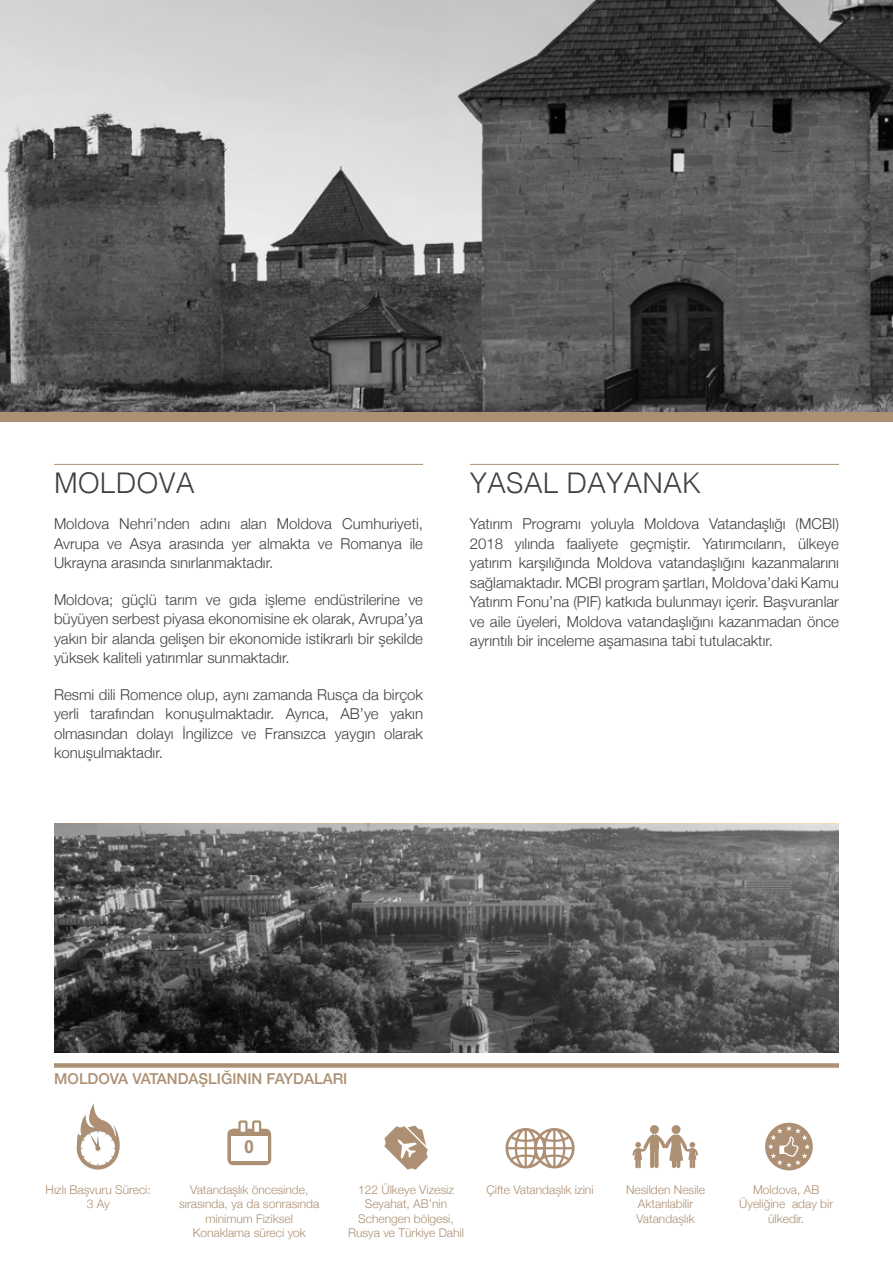
<style>
.page{position:relative;width:893px;height:1263px;background:#fff}
.page>*{position:absolute;margin:0;border:0;box-sizing:border-box;transform-origin:0 0}
.t1{font:300 28.5px "Helvetica";color:#404040}
.t2{font:700 18px "Arial";color:#ad9073}
.t3{font:300 15px/19.5px "Helvetica Neue";color:#404040;text-align:justify}
.t4{font:500 15px "Helvetica Neue";color:#ad9073}
.t5{font:300 12px/14.4px "Helvetica Neue";color:#ad9073;text-align:center}
</style>
<div class="page">
<div style="left:0;top:407px;width:893px;height:15px;background:#ad9073"></div>
<hr style="left:54px;top:464px;width:369px;height:1px;background:#ad9073">
<hr style="left:470px;top:464px;width:369px;height:1px;background:#ad9073">
<div style="left:54px;top:1063px;width:785px;height:5px;background:#ad9073"></div>
<img style="left:0;top:0;width:893px;height:412px">
<img style="left:54px;top:824px;width:785px;height:228px">
<div style="left:227px;top:1129px;width:44px;height:36px;background:#ad9073;border-radius:6px"></div>
<div style="left:231px;top:1137px;width:37px;height:24px;background:#fff"></div>
<div style="left:239px;top:1121px;width:7px;height:12px;background:#fff"></div>
<div style="left:238px;top:1120px;width:10px;height:14px;border:2px solid #ad9073"></div>
<div style="left:253px;top:1121px;width:7px;height:12px;background:#fff"></div>
<div style="left:252px;top:1120px;width:9px;height:14px;border:2px solid #ad9073"></div>
<svg style="left:384px;top:1125px;width:44px;height:44px"></svg>
<svg style="left:77px;top:1103px;width:43px;height:67px"></svg>
<div style="left:650px;top:1125px;width:9px;height:9px;background:#ad9073;border-radius:50%"></div>
<div style="left:672px;top:1125px;width:8px;height:9px;background:#ad9073;border-radius:50%"></div>
<svg style="left:632px;top:1134px;width:66px;height:34px"></svg>
<div style="left:765px;top:1123px;width:48px;height:47px;background:#ad9073;border-radius:50%"></div>
<svg style="left:768px;top:1125px;width:42px;height:42px"></svg>
<svg style="left:505px;top:1128px;width:70px;height:40px"></svg>
<p class="t1" style="left:54px;top:458px;width:142px">MOLDOVA</p>
<p class="t3" style="left:54px;top:513px;width:371px">Moldova Nehri’nden adını alan Moldova Cumhuriyeti, Avrupa ve Asya arasında yer almakta ve Romanya ile Ukrayna arasında sınırlanmaktadır.</p>
<p class="t3" style="left:54px;top:588px;width:371px">Moldova; güçlü tarım ve gıda işleme endüstrilerine ve büyüyen serbest piyasa ekonomisine ek olarak, Avrupa’ya yakın bir alanda gelişen bir ekonomide istikrarlı bir şekilde yüksek kaliteli yatırımlar sunmaktadır.</p>
<p class="t3" style="left:54px;top:684px;width:371px">Resmi dili Romence olup, aynı zamanda Rusça da birçok yerli tarafından konuşulmaktadır. Ayrıca, AB’ye yakın olmasından dolayı İngilizce ve Fransızca yaygın olarak konuşulmaktadır.</p>
<p class="t1" style="left:470px;top:458px;width:233px">YASAL DAYANAK</p>
<p class="t3" style="left:470px;top:513px;width:371px">Yatırım Programı yoluyla Moldova Vatandaşlığı (MCBI)<br>2018 yılında faaliyete geçmiştir. Yatırımcıların, ülkeye yatırım karşılığında Moldova vatandaşlığını kazanmalarını sağlamaktadır. MCBI program şartları, Moldova’daki Kamu Yatırım Fonu’na (PIF) katkıda bulunmayı içerir. Başvuranlar ve aile üyeleri, Moldova vatandaşlığını kazanmadan önce ayrıntılı bir inceleme aşamasına tabi tutulacaktır.</p>
<p class="t4" style="left:54px;top:1066px;width:295px">MOLDOVA VATANDAŞLIĞININ FAYDALARI</p>
<p class="t2" style="left:244px;top:1134px;width:12px">0</p>
<p class="t5" style="left:179px;top:1182px;width:142px">Vatandaşlık öncesinde, sırasında, ya da sonrasında minimum Fiziksel<br>Konaklama süreci yok</p>
<p class="t5" style="left:358px;top:1182px;width:97px">122 Ülkeye Vizesiz<br>Seyahat, AB’nin</p>
<p class="t5" style="left:46px;top:1182px;width:107px">Hızlı Başvuru Süreci:<br>3 Ay</p>
<p class="t5" style="left:626px;top:1182px;width:80px">Nesilden Nesile<br>Aktarılabilir<br>Vatandaşlık</p>
<p class="t5" style="left:739px;top:1182px;width:95px">Moldova, AB<br>Üyeliğine aday bir ülkedir.</p>
<p class="t5" style="left:486px;top:1182px;width:109px">Çifte Vatandaşlık izini</p>
<p class="t5" style="left:348px;top:1210px;width:118px">Schengen bölgesi,<br>Rusya ve Türkiye Dahil</p>
</div>
